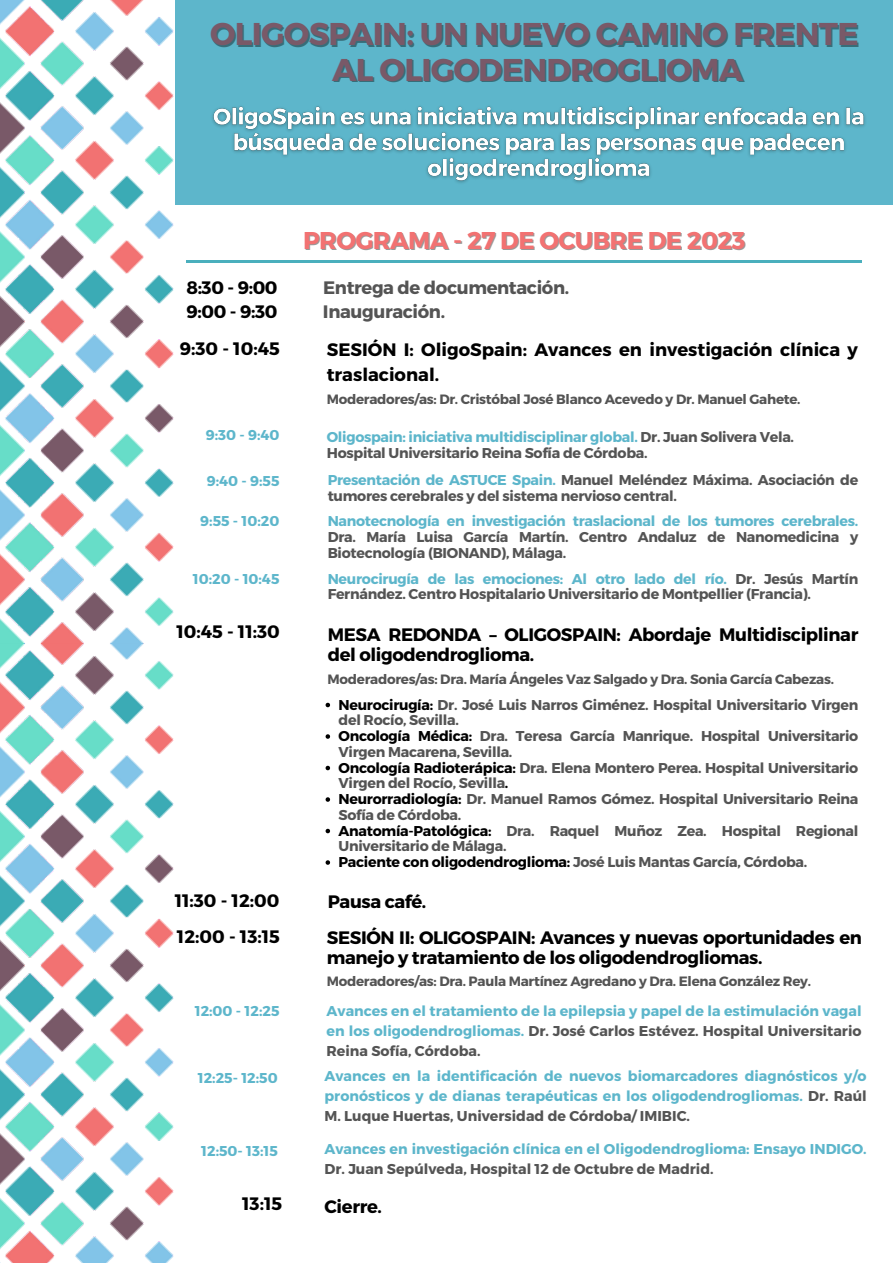
<style>
.page{position:relative;width:893px;height:1263px;background:#fff}
.page>*{position:absolute;margin:0;border:0;box-sizing:border-box;transform-origin:0 0}
.t1{font:700 31.5px "Montserrat";letter-spacing:-.02em;color:#795968}
.t2{font:700 24.3px "Montserrat";letter-spacing:-.02em;color:#f27272}
.t3{font:700 18px/20.2px "Montserrat";letter-spacing:-.02em;color:#000}
.t4{font:700 18px/24.8px "Montserrat";color:#000}
.t5{font:700 18px "Montserrat";letter-spacing:-.02em;color:#545454}
.t6{font:700 14.25px/15.8px "Montserrat";letter-spacing:-.02em;color:#545454}
.t7{font:700 14.25px/19.6px "Montserrat";color:#5db6cb;text-align:justify}
.t8{font:700 14.25px "Montserrat";letter-spacing:-.02em;color:#5db6cb}
.t9{font:700 14.25px "Montserrat";letter-spacing:-.02em;color:#000}
.t10{font:700 13.5px "Montserrat";letter-spacing:-.02em;color:#545454}
.s1{color:#545454}
.s2{color:#5db6cb}
.s3{color:#000}
</style>
<div class="page">
<img style="left:0;top:0;width:174px;height:1263px">
<div style="left:175px;top:0;width:718px;height:205px;background:#5db6cb"></div>
<hr style="left:186px;top:260px;width:675px;height:3px;background:#4aafbd">
<img style="left:212px;top:106px;width:653px;height:77px">
<svg style="left:325px;top:703px;width:5px;height:4px"></svg>
<svg style="left:325px;top:734px;width:5px;height:5px"></svg>
<svg style="left:325px;top:766px;width:5px;height:4px"></svg>
<svg style="left:325px;top:797px;width:5px;height:5px"></svg>
<svg style="left:325px;top:829px;width:5px;height:4px"></svg>
<svg style="left:325px;top:860px;width:5px;height:5px"></svg>
<p class="t1" style="left:210px;top:13px;width:650px">OLIGOSPAIN: UN NUEVO CAMINO FRENTE</p>
<p class="t1" style="left:332px;top:49px;width:412px">AL OLIGODENDROGLIOMA</p>
<p class="t2" style="left:303px;top:225px;width:443px">PROGRAMA - 27 DE OCUBRE DE 2023</p>
<p class="t3" style="left:186px;top:276px;width:93px">8:30 - 9:00</p>
<p class="t5" style="left:323px;top:275px;width:247px">Entrega de documentación.</p>
<p class="t3" style="left:186px;top:301px;width:92px">9:00 - 9:30</p>
<p class="t5" style="left:323px;top:300px;width:124px">Inauguración.</p>
<p class="t3" style="left:180px;top:337px;width:101px">9:30 - 10:45</p>
<p class="t4" style="left:327px;top:337px;width:533px">SESIÓN I: OligoSpain: Avances en investigación clínica y traslacional.</p>
<p class="t10" style="left:327px;top:390px;width:475px">Moderadores/as: Dr. Cristóbal José Blanco Acevedo y Dr. Manuel Gahete.</p>
<p class="t7" style="left:206px;top:424px;width:75px">9:30 - 9:40</p>
<p class="t8" style="left:327px;top:427px;width:469px">Oligospain: iniciativa multidisciplinar global. <span class="s1">Dr. Juan Solivera Vela.</span></p>
<p class="t6" style="left:327px;top:444px;width:322px">Hospital Universitario Reina Sofía de Córdoba.</p>
<p class="t7" style="left:207px;top:470px;width:74px">9:40 - 9:55</p>
<p class="t6" style="left:328px;top:471px;width:532px"><span class="s2">Presentación de ASTUCE Spain.</span> Manuel Meléndez Máxima. Asociación de tumores cerebrales y del sistema nervioso central.</p>
<p class="t7" style="left:200px;top:510px;width:81px">9:55 - 10:20</p>
<p class="t6" style="left:328px;top:513px;width:532px;text-align:justify"><span class="s2">Nanotecnología en investigación traslacional de los tumores cerebrales.<br></span>Dra. María Luisa García Martín. Centro Andaluz de Nanomedicina y Biotecnología (BIONAND), Málaga.</p>
<p class="t7" style="left:193px;top:568px;width:88px">10:20 - 10:45</p>
<p class="t6" style="left:328px;top:570px;width:532px"><span class="s2">Neurocirugía de las emociones: Al otro lado del río.</span> Dr. Jesús Martín<br>Fernández. Centro Hospitalario Universitario de Montpellier (Francia).</p>
<p class="t3" style="left:176px;top:621px;width:105px">10:45 - 11:30</p>
<p class="t3" style="left:328px;top:623px;width:532px">MESA REDONDA – OLIGOSPAIN: Abordaje Multidisciplinar del oligodendroglioma.</p>
<p class="t10" style="left:328px;top:670px;width:508px">Moderadores/as: Dra. María Ángeles Vaz Salgado y Dra. Sonia García Cabezas.</p>
<p class="t6" style="left:338px;top:696px;width:521px"><span class="s3">Neurocirugía:</span> Dr. José Luis Narros Giménez. Hospital Universitario Virgen del Rocío, Sevilla.</p>
<p class="t6" style="left:338px;top:727px;width:521px"><span class="s3">Oncología Médica:</span> Dra. Teresa García Manrique. Hospital Universitario<br>Virgen Macarena, Sevilla.</p>
<p class="t6" style="left:338px;top:759px;width:521px"><span class="s3">Oncología Radioterápica:</span> Dra. Elena Montero Perea. Hospital Universitario<br>Virgen del Rocío, Sevilla<span class="s3">.</span></p>
<p class="t6" style="left:338px;top:790px;width:521px"><span class="s3">Neurorradiología:</span> Dr. Manuel Ramos Gómez. Hospital Universitario Reina<br>Sofía de Córdoba.</p>
<p class="t6" style="left:338px;top:822px;width:521px"><span class="s3">Anatomía-Patológica:</span> Dra. Raquel Muñoz Zea. Hospital Regional<br>Universitario de Málaga.</p>
<p class="t9" style="left:338px;top:853px;width:470px">Paciente con oligodendroglioma: <span class="s1">José Luis Mantas García, Córdoba.</span></p>
<p class="t3" style="left:175px;top:890px;width:106px">11:30 - 12:00</p>
<p class="t3" style="left:328px;top:890px;width:100px">Pausa café.</p>
<p class="t3" style="left:177px;top:926px;width:104px">12:00 - 13:15</p>
<p class="t3" style="left:327px;top:926px;width:536px">SESIÓN II: OLIGOSPAIN: Avances y nuevas oportunidades en manejo y tratamiento de los oligodendrogliomas.</p>
<p class="t10" style="left:327px;top:972px;width:486px">Moderadores/as: Dra. Paula Martínez Agredano y Dra. Elena González Rey.</p>
<p class="t7" style="left:195px;top:1000px;width:86px">12:00 - 12:25</p>
<p class="t7" style="left:326px;top:1000px;width:536px">Avances en el tratamiento de la epilepsia y papel de la estimulación vagal en los oligodendrogliomas. <span class="s1">Dr. José Carlos Estévez. Hospital Universitario Reina Sofía, Córdoba.</span></p>
<p class="t7" style="left:198px;top:1067px;width:81px">12:25- 12:50</p>
<p class="t7" style="left:324px;top:1066px;width:543px">Avances en la identificación de nuevos biomarcadores diagnósticos y/o pronósticos y de dianas terapéuticas en los oligodendrogliomas. <span class="s1">Dr. Raúl M. Luque Huertas, Universidad de Córdoba/ IMIBIC.</span></p>
<p class="t7" style="left:201px;top:1140px;width:78px">12:50- 13:15</p>
<p class="t7" style="left:324px;top:1138px;width:543px">Avances en investigación clínica en el Oligodendroglioma: Ensayo INDIGO.<br><span class="s1">Dr. Juan Sepúlveda, Hospital 12 de Octubre de Madrid.</span></p>
<p class="t3" style="left:242px;top:1193px;width:41px">13:15</p>
<p class="t3" style="left:324px;top:1195px;width:59px">Cierre.</p>
</div>
